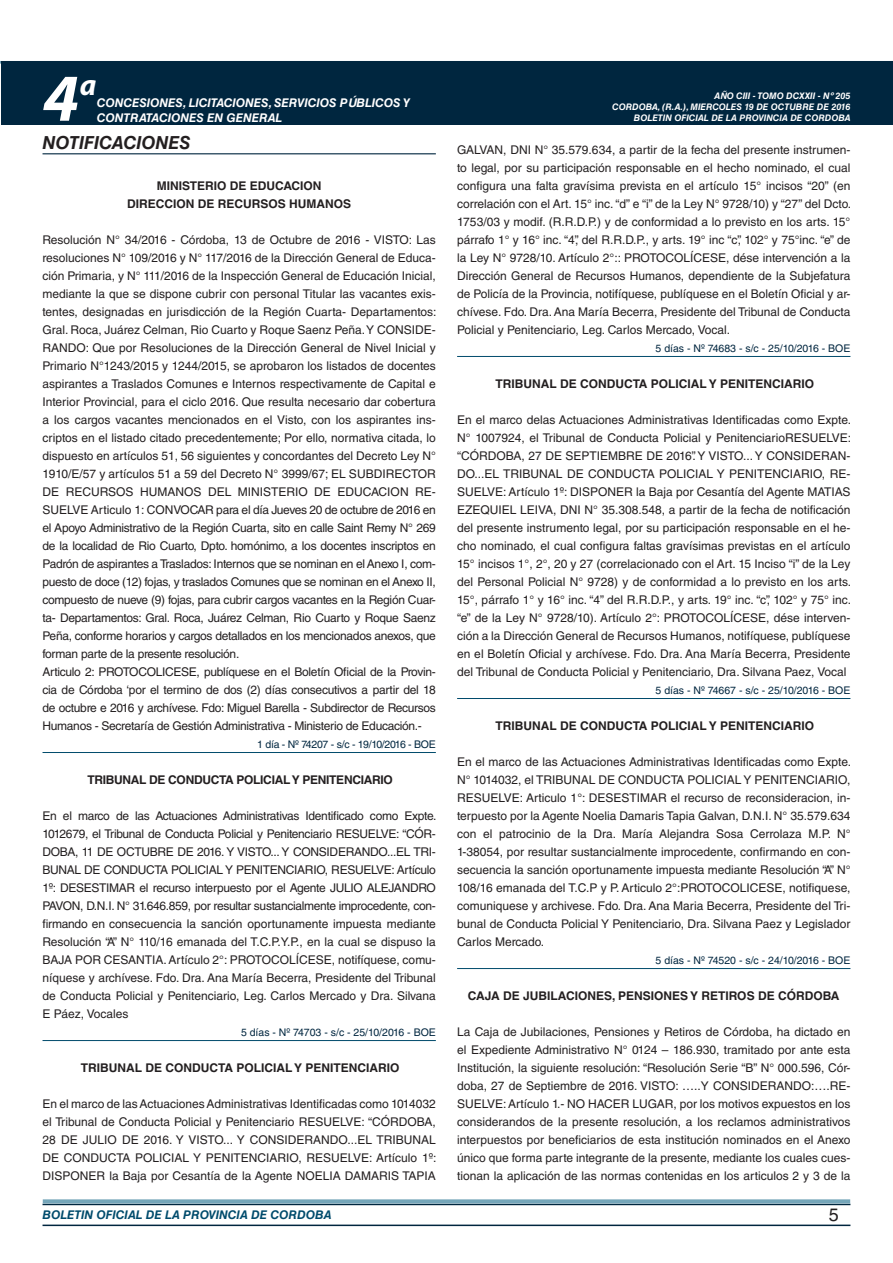
<style>
.page{position:relative;width:893px;height:1263px;background:#fff}
.page>*{position:absolute;margin:0;border:0;box-sizing:border-box;transform-origin:0 0}
.t1{font:italic 700 67.5px "Myriad Pro";color:#fff}
.t2{font:italic 700 30px "Myriad Pro";color:#fff}
.NOMBRE_DE_MINISTERIO{font:italic 700 18px "Helvetica LT Std";color:#231f20}
.t3{font:18px "Helvetica LT Std";color:#231f20}
.TEXTO_BASE{font:12px/18px "Helvetica LT Std";color:#231f20;text-align:justify}
.RESUELVE{font:700 12px "Helvetica LT Std";color:#231f20}
.t4{font:italic 700 12px/14.4px "Helvetica LT Std";color:#fff}
.TEXTO_BASE-2{font:700 12px "Helvetica LT Std";color:#231f20}
.RESUELVE-2{font:700 12px "Helvetica LT Std";letter-spacing:-.025em;color:#231f20}
.t5{font:italic 700 12px "Helvetica LT Std";color:#004b6c}
.FECHA_DE_VENCIMIENTO{font:10.5px "Helvetica LT Std";color:#00263f}
.FECHA_DE_VENCIMIENTO-2{font:10.5px "Helvetica LT Std";letter-spacing:-.025em;color:#00263f}
.t6{font:italic 700 9px/10.8px "Helvetica LT Std";color:#fff;text-align:right}
</style>
<div class="page">
<hr style="left:43px;top:1224px;width:807px;height:2px;background:#00263f">
<div style="left:42px;top:1198px;width:809px;height:8px;background:#fff;opacity:.75"></div>
<div style="left:1px;top:61px;width:892px;height:64px;background:#00263f"></div>
<hr style="left:43px;top:153px;width:393px;height:1px;background:#00263f">
<hr style="left:43px;top:752px;width:393px;height:1px;background:#004b6c">
<hr style="left:43px;top:1040px;width:393px;height:1px;background:#004b6c">
<hr style="left:457px;top:356px;width:393px;height:1px;background:#004b6c">
<hr style="left:457px;top:698px;width:393px;height:1px;background:#004b6c">
<hr style="left:457px;top:968px;width:393px;height:1px;background:#004b6c">
<h1 class="t1" style="left:43px;top:54px;width:38px">4</h1>
<h2 class="t2" style="left:80px;top:66px;width:18px">a</h2>
<p class="t4" style="left:97px;top:96px;width:315px">CONCESIONES, LICITACIONES, SERVICIOS PÚBLICOS Y<br>CONTRATACIONES EN GENERAL</p>
<p class="NOMBRE_DE_MINISTERIO" style="left:43px;top:132px;width:149px">NOTIFICACIONES</p>
<p class="RESUELVE" style="left:157px;top:178px;width:166px">MINISTERIO DE EDUCACION</p>
<p class="RESUELVE" style="left:127px;top:196px;width:226px">DIRECCION DE RECURSOS HUMANOS</p>
<p class="TEXTO_BASE" style="left:43px;top:231px;width:395px">Resolución N° 34/2016 - Córdoba, 13 de Octubre de 2016 - VISTO: Las resoluciones N° 109/2016 y N° 117/2016 de la Dirección General de Educa&shy;ción Primaria, y N° 111/2016 de la Inspección General de Educación Inicial, mediante la que se dispone cubrir con personal Titular las vacantes exis&shy;tentes, designadas en jurisdicción de la Región Cuarta- Departamentos:<br>Gral. Roca, Juárez Celman, Rio Cuarto y Roque Saenz Peña. Y CONSIDE-RANDO: Que por Resoluciones de la Dirección General de Nivel Inicial y Primario N°1243/2015 y 1244/2015, se aprobaron los listados de docentes aspirantes a Traslados Comunes e Internos respectivamente de Capital e Interior Provincial, para el ciclo 2016. Que resulta necesario dar cobertura a los cargos vacantes mencionados en el Visto, con los aspirantes ins&shy;criptos en el listado citado precedentemente; Por ello, normativa citada, lo dispuesto en artículos 51, 56 siguientes y concordantes del Decreto Ley N° 1910/E/57 y artículos 51 a 59 del Decreto N° 3999/67; EL SUBDIRECTOR DE RECURSOS HUMANOS DEL MINISTERIO DE EDUCACION RE-SUELVE Articulo 1: CONVOCAR para el día Jueves 20 de octubre de 2016 en el Apoyo Administrativo de la Región Cuarta, sito en calle Saint Remy N° 269 de la localidad de Rio Cuarto, Dpto. homónimo, a los docentes inscriptos en Padrón de aspirantes a Traslados: Internos que se nominan en el Anexo I, com&shy;puesto de doce (12) fojas, y traslados Comunes que se nominan en el Anexo II, compuesto de nueve (9) fojas, para cubrir cargos vacantes en la Región Cuar&shy;ta- Departamentos: Gral. Roca, Juárez Celman, Rio Cuarto y Roque Saenz Peña, conforme horarios y cargos detallados en los mencionados anexos, que forman parte de la presente resolución.</p>
<p class="TEXTO_BASE" style="left:43px;top:663px;width:395px">Articulo 2: PROTOCOLICESE, publíquese en el Boletín Oficial de la Provin&shy;cia de Córdoba ‘por el termino de dos (2) días consecutivos a partir del 18 de octubre e 2016 y archívese. Fdo: Miguel Barella - Subdirector de Recursos Humanos - Secretaría de Gestión Administrativa - Ministerio de Educación.-</p>
<p class="FECHA_DE_VENCIMIENTO-2" style="left:257px;top:738px;width:180px">1 día - Nº 74207 - s/c - 19/10/2016 - BOE</p>
<p class="RESUELVE-2" style="left:87px;top:772px;width:307px">TRIBUNAL DE CONDUCTA POLICIAL Y PENITENCIARIO</p>
<p class="TEXTO_BASE" style="left:43px;top:807px;width:396px">En el marco de las Actuaciones Administrativas Identificado como Expte.<br>1012679, el Tribunal de Conducta Policial y Penitenciario RESUELVE: “CÓR-DOBA, 11 DE OCTUBRE DE 2016. Y VISTO... Y CONSIDERANDO...EL TRI-BUNAL DE CONDUCTA POLICIAL Y PENITENCIARIO, RESUELVE: Artículo 1º: DESESTIMAR el recurso interpuesto por el Agente JULIO ALEJANDRO PAVON, D.N.I. N° 31.646.859, por resultar sustancialmente improcedente, con&shy;firmando en consecuencia la sanción oportunamente impuesta mediante Resolución “A” N° 110/16 emanada del T.C.P.Y.P., en la cual se dispuso la BAJA POR CESANTIA. Artículo 2°: PROTOCOLÍCESE, notifíquese, comu&shy;níquese y archívese. Fdo. Dra. Ana María Becerra, Presidente del Tribunal de Conducta Policial y Penitenciario, Leg. Carlos Mercado y Dra. Silvana E Páez, Vocales</p>
<p class="FECHA_DE_VENCIMIENTO" style="left:241px;top:1026px;width:196px">5 días - Nº 74703 - s/c - 25/10/2016 - BOE</p>
<p class="RESUELVE" style="left:81px;top:1060px;width:320px">TRIBUNAL DE CONDUCTA POLICIAL Y PENITENCIARIO</p>
<p class="TEXTO_BASE" style="left:43px;top:1095px;width:395px">En el marco de las Actuaciones Administrativas Identificadas como 1014032 el Tribunal de Conducta Policial y Penitenciario RESUELVE: “CÓRDOBA, 28 DE JULIO DE 2016. Y VISTO... Y CONSIDERANDO...EL TRIBUNAL DE CONDUCTA POLICIAL Y PENITENCIARIO, RESUELVE: Artículo 1º:<br>DISPONER la Baja por Cesantía de la Agente NOELIA DAMARIS TAPIA</p>
<p class="t6" style="left:612px;top:91px;width:240px">AÑO CIII - TOMO DCXXII - Nº 205<br>CORDOBA, (R.A.), MIERCOLES 19 DE OCTUBRE DE 2016</p>
<p class="t6" style="left:634px;top:112px;width:218px">BOLETIN OFICIAL DE LA PROVINCIA DE CORDOBA</p>
<p class="TEXTO_BASE" style="left:457px;top:141px;width:396px">GALVAN, DNI N° 35.579.634, a partir de la fecha del presente instrumen&shy;to legal, por su participación responsable en el hecho nominado, el cual configura una falta gravísima prevista en el artículo 15° incisos “20” (en correlación con el Art. 15° inc. “d” e “i” de la Ley N° 9728/10) y “27” del Dcto.<br>1753/03 y modif. (R.R.D.P.) y de conformidad a lo previsto en los arts. 15° párrafo 1° y 16° inc. “4”, del R.R.D.P., y arts. 19° inc “c”, 102° y 75°inc. “e” de la Ley N° 9728/10. Artículo 2°:: PROTOCOLÍCESE, dése intervención a la Dirección General de Recursos Humanos, dependiente de la Subjefatura de Policía de la Provincia, notifíquese, publíquese en el Boletín Oficial y ar&shy;chívese. Fdo. Dra. Ana María Becerra, Presidente del Tribunal de Conducta Policial y Penitenciario, Leg. Carlos Mercado, Vocal.</p>
<p class="FECHA_DE_VENCIMIENTO" style="left:656px;top:342px;width:196px">5 días - Nº 74683 - s/c - 25/10/2016 - BOE</p>
<p class="RESUELVE" style="left:495px;top:376px;width:320px">TRIBUNAL DE CONDUCTA POLICIAL Y PENITENCIARIO</p>
<p class="TEXTO_BASE" style="left:457px;top:411px;width:396px">En el marco delas Actuaciones Administrativas Identificadas como Expte.<br>N° 1007924, el Tribunal de Conducta Policial y PenitenciarioRESUELVE: “CÓRDOBA, 27 DE SEPTIEMBRE DE 2016”. Y VISTO... Y CONSIDERAN-DO...EL TRIBUNAL DE CONDUCTA POLICIAL Y PENITENCIARIO, RE-SUELVE: Artículo 1º: DISPONER la Baja por Cesantía del Agente MATIAS EZEQUIEL LEIVA, DNI N° 35.308.548, a partir de la fecha de notificación del presente instrumento legal, por su participación responsable en el he&shy;cho nominado, el cual configura faltas gravísimas previstas en el artículo 15° incisos 1°, 2°, 20 y 27 (correlacionado con el Art. 15 Inciso “i” de la Ley del Personal Policial N° 9728) y de conformidad a lo previsto en los arts.<br>15°, párrafo 1° y 16° inc. “4” del R.R.D.P., y arts. 19° inc. “c”, 102° y 75° inc. “e” de la Ley N° 9728/10). Artículo 2°: PROTOCOLÍCESE, dése interven&shy;ción a la Dirección General de Recursos Humanos, notifíquese, publíquese en el Boletín Oficial y archívese. Fdo. Dra. Ana María Becerra, Presidente del Tribunal de Conducta Policial y Penitenciario, Dra. Silvana Paez, Vocal</p>
<p class="FECHA_DE_VENCIMIENTO" style="left:656px;top:684px;width:196px">5 días - Nº 74667 - s/c - 25/10/2016 - BOE</p>
<p class="RESUELVE" style="left:495px;top:718px;width:320px">TRIBUNAL DE CONDUCTA POLICIAL Y PENITENCIARIO</p>
<p class="TEXTO_BASE" style="left:457px;top:753px;width:396px">En el marco de las Actuaciones Administrativas Identificadas como Expte.<br>N° 1014032, el TRIBUNAL DE CONDUCTA POLICIAL Y PENITENCIARIO, RESUELVE: Articulo 1°: DESESTIMAR el recurso de reconsideracion, in&shy;terpuesto por la Agente Noelia Damaris Tapia Galvan, D.N.I. N° 35.579.634 con el patrocinio de la Dra. María Alejandra Sosa Cerrolaza M.P. N° 1-38054, por resultar sustancialmente improcedente, confirmando en con&shy;secuencia la sanción oportunamente impuesta mediante Resolución “A” N° 108/16 emanada del T.C.P y P. Articulo 2°:PROTOCOLICESE, notifiquese, comuniquese y archivese. Fdo. Dra. Ana Maria Becerra, Presidente del Tri&shy;bunal de Conducta Policial Y Penitenciario, Dra. Silvana Paez y Legislador Carlos Mercado.</p>
<p class="FECHA_DE_VENCIMIENTO" style="left:656px;top:954px;width:196px">5 días - Nº 74520 - s/c - 24/10/2016 - BOE</p>
<p class="TEXTO_BASE-2" style="left:468px;top:988px;width:373px">CAJA DE JUBILACIONES, PENSIONES Y RETIROS DE CÓRDOBA</p>
<p class="TEXTO_BASE" style="left:457px;top:1023px;width:395px">La Caja de Jubilaciones, Pensiones y Retiros de Córdoba, ha dictado en el Expediente Administrativo N° 0124 – 186.930, tramitado por ante esta Institución, la siguiente resolución: “Resolución Serie “B” N° 000.596, Cór&shy;doba, 27 de Septiembre de 2016. VISTO: …..Y CONSIDERANDO:….RE-SUELVE: Artículo 1.- NO HACER LUGAR, por los motivos expuestos en los considerandos de la presente resolución, a los reclamos administrativos interpuestos por beneficiarios de esta institución nominados en el Anexo único que forma parte integrante de la presente, mediante los cuales cues&shy;tionan la aplicación de las normas contenidas en los articulos 2 y 3 de la</p>
<p class="t5" style="left:43px;top:1208px;width:290px">BOLETIN OFICIAL DE LA PROVINCIA DE CORDOBA</p>
<h3 class="t3" style="left:829px;top:1204px;width:12px">5</h3>
</div>
